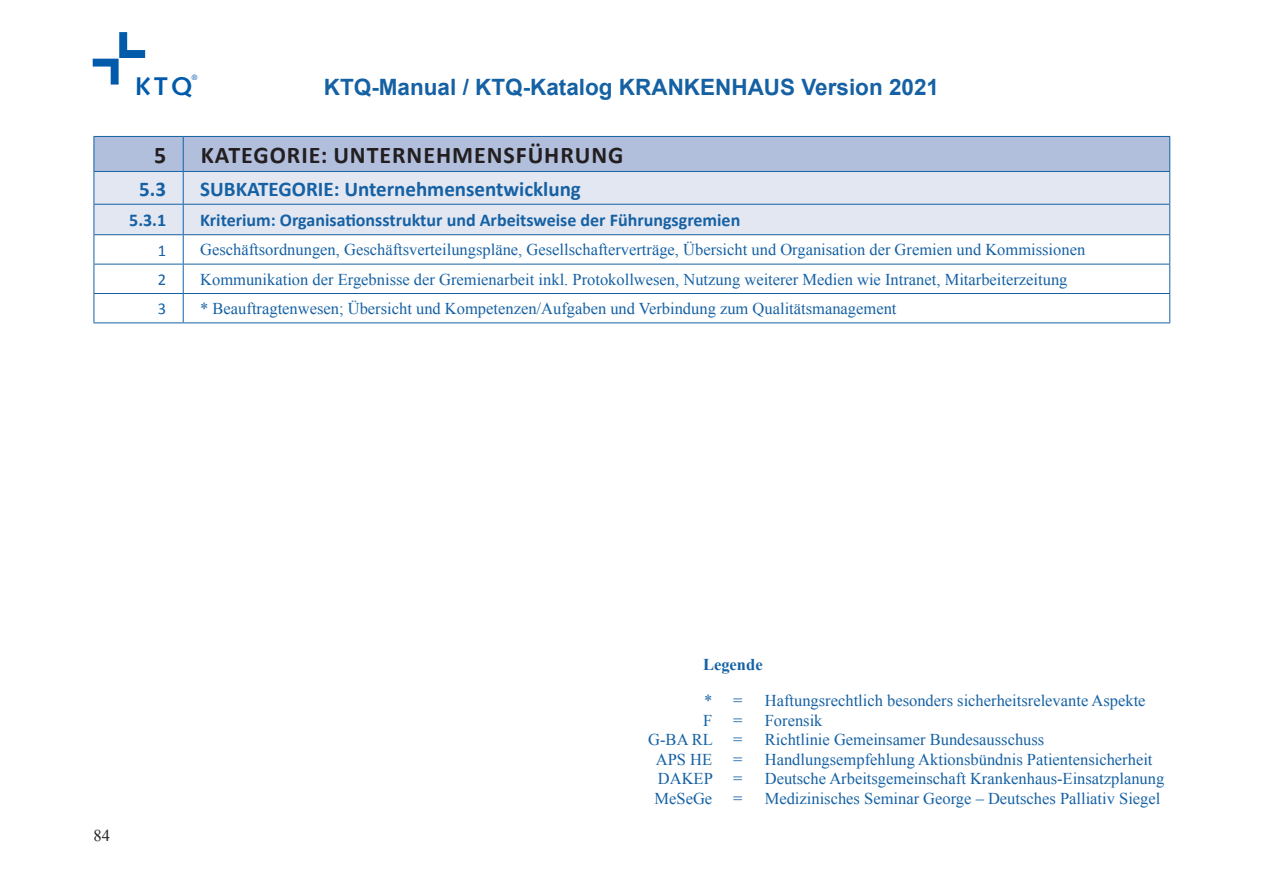
<style>
.page{position:relative;width:1263px;height:893px;background:#fff}
.page>*{position:absolute;margin:0;border:0;box-sizing:border-box;transform-origin:0 0}
.t1{font:700 25.65px "Syntax";color:#015aaa}
.t2{font:700 24px "Calibri";letter-spacing:.04em;color:#231f20}
.t3{font:700 22.5px "Arial";color:#1561a4}
.t4{font:700 21px "Calibri";color:#1561a4}
.t5{font:700 18px "Calibri";color:#1561a4}
.t6{font:16.5px "Times New Roman";color:#1561a4}
.t7{font:700 16.5px "Times New Roman";color:#1561a4}
.t8{font:16.5px "Calibri";color:#1561a4}
.t9{font:16.5px "Times New Roman";color:#231f20}
.t10{font:7.65px "Syntax";color:#015aaa}
</style>
<div class="page">
<svg style="left:93px;top:32px;width:52px;height:53px"></svg>
<div style="left:95px;top:137px;width:1074px;height:34px;background:#b1bedc"></div>
<div style="left:95px;top:172px;width:1074px;height:62px;background:#e3e7f2"></div>
<hr style="left:183px;top:137px;width:1px;height:34px;background:#1561a4">
<hr style="left:183px;top:172px;width:1px;height:32px;background:#1561a4">
<hr style="left:94px;top:204px;width:89px;height:1px;background:#1561a4">
<hr style="left:183px;top:204px;width:987px;height:1px;background:#1561a4">
<hr style="left:94px;top:264px;width:89px;height:1px;background:#1561a4">
<hr style="left:183px;top:264px;width:987px;height:1px;background:#1561a4">
<hr style="left:94px;top:293px;width:89px;height:1px;background:#1561a4">
<hr style="left:183px;top:293px;width:987px;height:1px;background:#1561a4">
<svg style="left:183px;top:205px;width:1px;height:117px"></svg>
<hr style="left:94px;top:322px;width:89px;height:1px;background:#1561a4">
<hr style="left:183px;top:322px;width:987px;height:1px;background:#1561a4">
<hr style="left:94px;top:172px;width:1px;height:32px;background:#1561a4">
<hr style="left:1169px;top:172px;width:1px;height:32px;background:#1561a4">
<svg style="left:94px;top:205px;width:1px;height:117px"></svg>
<svg style="left:1169px;top:205px;width:1px;height:117px"></svg>
<hr style="left:94px;top:234px;width:89px;height:1px;background:#1561a4">
<hr style="left:183px;top:234px;width:987px;height:1px;background:#1561a4">
<hr style="left:94px;top:136px;width:89px;height:1px;background:#1561a4">
<hr style="left:94px;top:137px;width:1px;height:34px;background:#1561a4">
<hr style="left:183px;top:136px;width:987px;height:1px;background:#1561a4">
<hr style="left:1169px;top:137px;width:1px;height:34px;background:#1561a4">
<hr style="left:94px;top:171px;width:89px;height:1px;background:#1561a4">
<hr style="left:183px;top:171px;width:987px;height:1px;background:#1561a4">
<p class="t10" style="left:191px;top:73px;width:8px">®</p>
<h1 class="t1" style="left:135px;top:71px;width:59px">KTQ</h1>
<h3 class="t3" style="left:324px;top:71px;width:617px">KTQ-Manual / KTQ-Katalog KRANKENHAUS Version 2021</h3>
<h2 class="t2" style="left:154px;top:140px;width:14px">5</h2>
<h2 class="t2" style="left:201px;top:140px;width:424px">KATEGORIE: UNTERNEHMENSFÜHRUNG</h2>
<p class="t4" style="left:139px;top:175px;width:28px">5.3</p>
<p class="t4" style="left:200px;top:175px;width:382px">SUBKATEGORIE: Unternehmensentwicklung</p>
<p class="t5" style="left:129px;top:209px;width:38px">5.3.1</p>
<p class="t5" style="left:200px;top:209px;width:542px">Kriterium: Organisationsstruktur und Arbeitsweise der Führungsgremien</p>
<p class="t8" style="left:158px;top:240px;width:10px">1</p>
<p class="t6" style="left:200px;top:239px;width:886px">Geschäftsordnungen, Geschäftsverteilungspläne, Gesellschafterverträge, Übersicht und Organisation der Gremien und Kommissionen</p>
<p class="t8" style="left:158px;top:269px;width:10px">2</p>
<p class="t6" style="left:200px;top:268px;width:869px">Kommunikation der Ergebnisse der Gremienarbeit inkl. Protokollwesen, Nutzung weiterer Medien wie Intranet, Mitarbeiterzeitung</p>
<p class="t8" style="left:158px;top:299px;width:10px">3</p>
<p class="t6" style="left:200px;top:297px;width:698px">* Beauftragtenwesen; Übersicht und Kompetenzen/Aufgaben und Verbindung zum Qualitätsmanagement</p>
<p class="t9" style="left:94px;top:824px;width:18px">84</p>
<p class="t7" style="left:703px;top:652px;width:61px">Legende</p>
<p class="t6" style="left:704px;top:690px;width:40px">* =</p>
<p class="t6" style="left:765px;top:690px;width:382px">Haftungsrechtlich besonders sicherheitsrelevante Aspekte</p>
<p class="t6" style="left:703px;top:709px;width:11px">F</p>
<p class="t6" style="left:733px;top:709px;width:11px">=</p>
<p class="t6" style="left:765px;top:709px;width:59px">Forensik</p>
<p class="t6" style="left:648px;top:729px;width:96px">G-BA RL =</p>
<p class="t6" style="left:765px;top:729px;width:281px">Richtlinie Gemeinsamer Bundesausschuss</p>
<p class="t6" style="left:656px;top:748px;width:58px">APS HE</p>
<p class="t6" style="left:733px;top:748px;width:11px">=</p>
<p class="t6" style="left:765px;top:748px;width:389px">Handlungsempfehlung Aktionsbündnis Patientensicherheit</p>
<p class="t6" style="left:658px;top:768px;width:86px">DAKEP =</p>
<p class="t6" style="left:765px;top:768px;width:401px">Deutsche Arbeitsgemeinschaft Krankenhaus-Einsatzplanung</p>
<p class="t6" style="left:654px;top:787px;width:59px">MeSeGe</p>
<p class="t6" style="left:733px;top:787px;width:11px">=</p>
<p class="t6" style="left:765px;top:787px;width:397px">Medizinisches Seminar George – Deutsches Palliativ Siegel</p>
</div>
